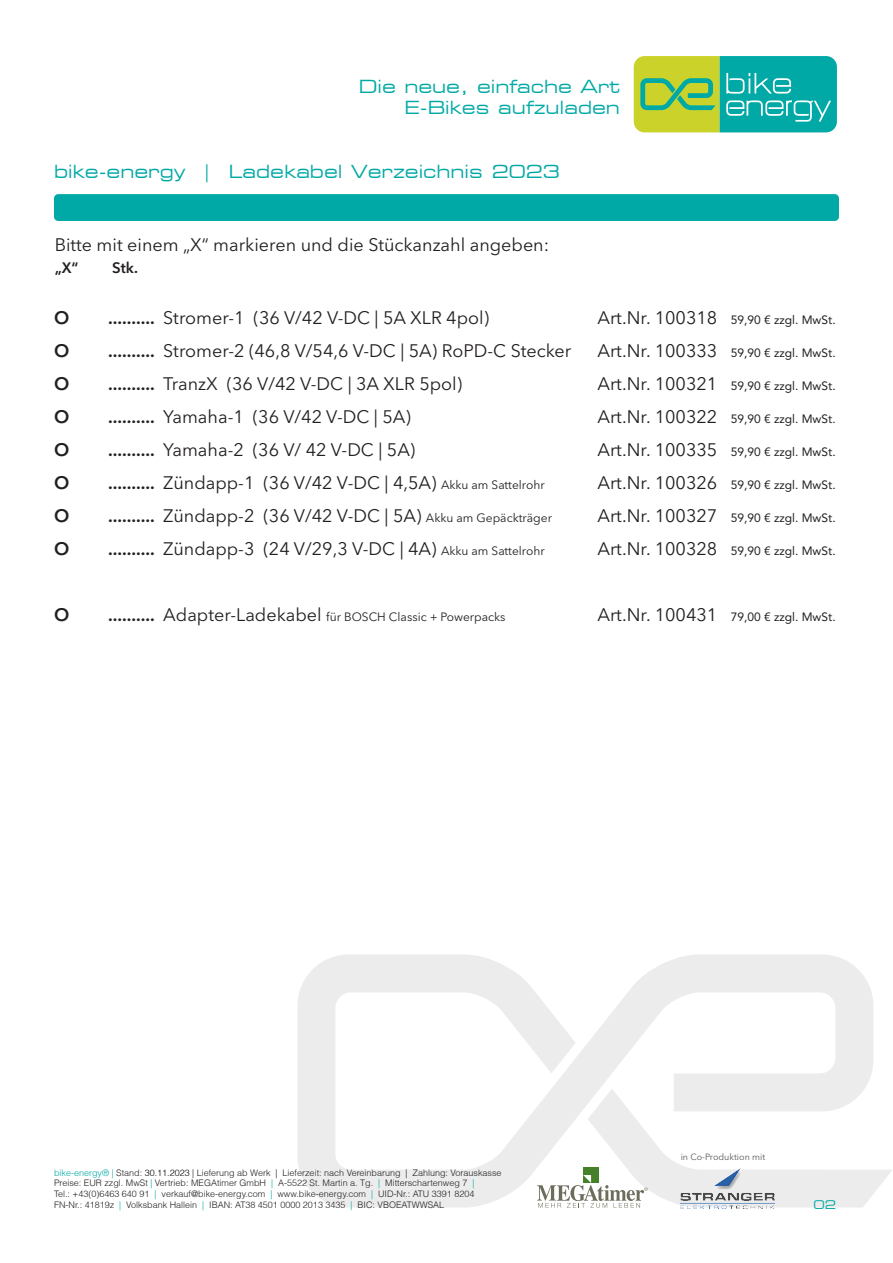
<style>
.page{position:relative;width:893px;height:1263px;background:#fff}
.page>*{position:absolute;margin:0;border:0;box-sizing:border-box;transform-origin:0 0}
.t1{font:18px "Avenir Next LT Pro";color:#231f20}
.t2{font:expanded 18px/21.6px "Square 721 BT";color:#00a9a5;text-align:right}
.t3{font:600 18px "Avenir Next LT Pro";color:#231f20}
.t4{font:600 15px "Avenir Next LT Pro";color:#231f20}
.t5{font:12px "Avenir LT Std";color:#231f20}
.t6{font:12px "Avenir Next LT Pro";color:#231f20}
.t7{font:expanded 12px "Square 721 BT";color:#00a9a5}
.t8{font:300 9px/10.8px "Helvetica";color:#231f20}
.t9{font:9px "Avenir Next LT Pro";color:#57585a}
.s1{font-weight:600}
.s2{font-size:12px}
.s3{font-weight:600;font-size:18px}
.s4{font-size:18px}
.s5{font-family:"Avenir Next LT Pro";font-size:18px}
.s6{color:#00a9a5}
.s7{color:#000}
</style>
<div class="page">
<svg style="left:297px;top:954px;width:576px;height:253px"></svg>
<svg style="left:633px;top:56px;width:204px;height:77px"></svg>
<div style="left:54px;top:194px;width:785px;height:27px;background:#00a9a5;border-radius:4px"></div>
<svg style="left:537px;top:1088px;width:355px;height:120px"></svg>
<img style="left:681px;top:1162px;width:93px;height:46px">
<p class="t2" style="left:359px;top:75px;width:263px">Die neue, einfache Art<br>E-Bikes aufzuladen</p>
<p class="t2" style="left:54px;top:161px;width:507px">bike-energy | Ladekabel Verzeichnis 2023</p>
<p class="t1" style="left:55px;top:234px;width:496px">Bitte mit einem „X“ markieren und die Stückanzahl angeben:</p>
<p class="t4" style="left:55px;top:259px;width:25px">„X“</p>
<p class="t4" style="left:112px;top:259px;width:27px">Stk.</p>
<p class="t3" style="left:54px;top:307px;width:17px">O</p>
<p class="t1" style="left:108px;top:307px;width:383px"><span class="s1">..........</span> Stromer-1 (36 V/42 V-DC | 5A XLR 4pol)</p>
<p class="t3" style="left:54px;top:340px;width:17px">O</p>
<p class="t1" style="left:108px;top:340px;width:465px"><span class="s1">..........</span> Stromer-2 (46,8 V/54,6 V-DC | 5A) RoPD-C Stecker</p>
<p class="t3" style="left:54px;top:373px;width:17px">O</p>
<p class="t1" style="left:108px;top:373px;width:356px"><span class="s1">..........</span> TranzX (36 V/42 V-DC | 3A XLR 5pol)</p>
<p class="t3" style="left:54px;top:406px;width:17px">O</p>
<p class="t1" style="left:108px;top:406px;width:304px"><span class="s1">..........</span> Yamaha-1 (36 V/42 V-DC | 5A)</p>
<p class="t3" style="left:54px;top:439px;width:17px">O</p>
<p class="t1" style="left:108px;top:439px;width:309px"><span class="s1">..........</span> Yamaha-2 (36 V/ 42 V-DC | 5A)</p>
<p class="t3" style="left:54px;top:472px;width:17px">O</p>
<p class="t1" style="left:108px;top:472px;width:438px"><span class="s1">..........</span> Zündapp-1 (36 V/42 V-DC | 4,5A) <span class="s2">Akku am Sattelrohr</span></p>
<p class="t3" style="left:54px;top:505px;width:17px">O</p>
<p class="t1" style="left:108px;top:505px;width:445px"><span class="s1">..........</span> Zündapp-2 (36 V/42 V-DC | 5A) <span class="s2">Akku am Gepäckträger</span></p>
<p class="t3" style="left:54px;top:538px;width:17px">O</p>
<p class="t1" style="left:108px;top:538px;width:438px"><span class="s1">..........</span> Zündapp-3 (24 V/29,3 V-DC | 4A) <span class="s2">Akku am Sattelrohr</span></p>
<p class="t3" style="left:54px;top:604px;width:17px">O</p>
<p class="t6" style="left:108px;top:610px;width:399px"><span class="s3">..........</span> <span class="s4">Adapter-Ladekabel</span> für BOSCH Classic + Powerpacks</p>
<p class="t5" style="left:597px;top:313px;width:240px"><span class="s5">Art.Nr. 100318</span> 59,90 € zzgl. MwSt.</p>
<p class="t5" style="left:597px;top:346px;width:240px"><span class="s5">Art.Nr. 100333</span> 59,90 € zzgl. MwSt.</p>
<p class="t5" style="left:597px;top:379px;width:240px"><span class="s5">Art.Nr. 100321</span> 59,90 € zzgl. MwSt.</p>
<p class="t5" style="left:597px;top:412px;width:240px"><span class="s5">Art.Nr. 100322</span> 59,90 € zzgl. MwSt.</p>
<p class="t5" style="left:597px;top:445px;width:240px"><span class="s5">Art.Nr. 100335</span> 59,90 € zzgl. MwSt.</p>
<p class="t5" style="left:597px;top:478px;width:240px"><span class="s5">Art.Nr. 100326</span> 59,90 € zzgl. MwSt.</p>
<p class="t5" style="left:597px;top:511px;width:240px"><span class="s5">Art.Nr. 100327</span> 59,90 € zzgl. MwSt.</p>
<p class="t5" style="left:597px;top:544px;width:240px"><span class="s5">Art.Nr. 100328</span> 59,90 € zzgl. MwSt.</p>
<p class="t5" style="left:597px;top:610px;width:240px"><span class="s5">Art.Nr. 100431</span> 79,00 € zzgl. MwSt.</p>
<p class="t8" style="left:54px;top:1167px;width:449px"><span class="s6">bike-energy® |</span> Stand: <span class="s7">30.11.2023</span> | Lieferung ab Werk | Lieferzeit: nach Vereinbarung | Zahlung: Vorauskasse Preise: EUR zzgl. MwSt <span class="s6">|</span> Vertrieb: MEGAtimer GmbH <span class="s6">|</span> A-5522 St. Martin a. Tg. <span class="s6">|</span> Mitterschartenweg 7 <span class="s6">|<br></span>Tel.: +43(0)6463 640 91 <span class="s6">|</span> verkauf@bike-energy.com <span class="s6">|</span> www.bike-energy.com <span class="s6">|</span> UID-Nr.: ATU 3391 8204<br>FN-Nr.: 41819z <span class="s6">|</span> Volksbank Hallein <span class="s6">|</span> IBAN: AT38 4501 0000 2013 3435 <span class="s6">|</span> BIC: VBOEATWWSAL</p>
<p class="t9" style="left:681px;top:1151px;width:86px">in Co-Produktion mit</p>
<p class="t7" style="left:813px;top:1197px;width:24px">02</p>
</div>
